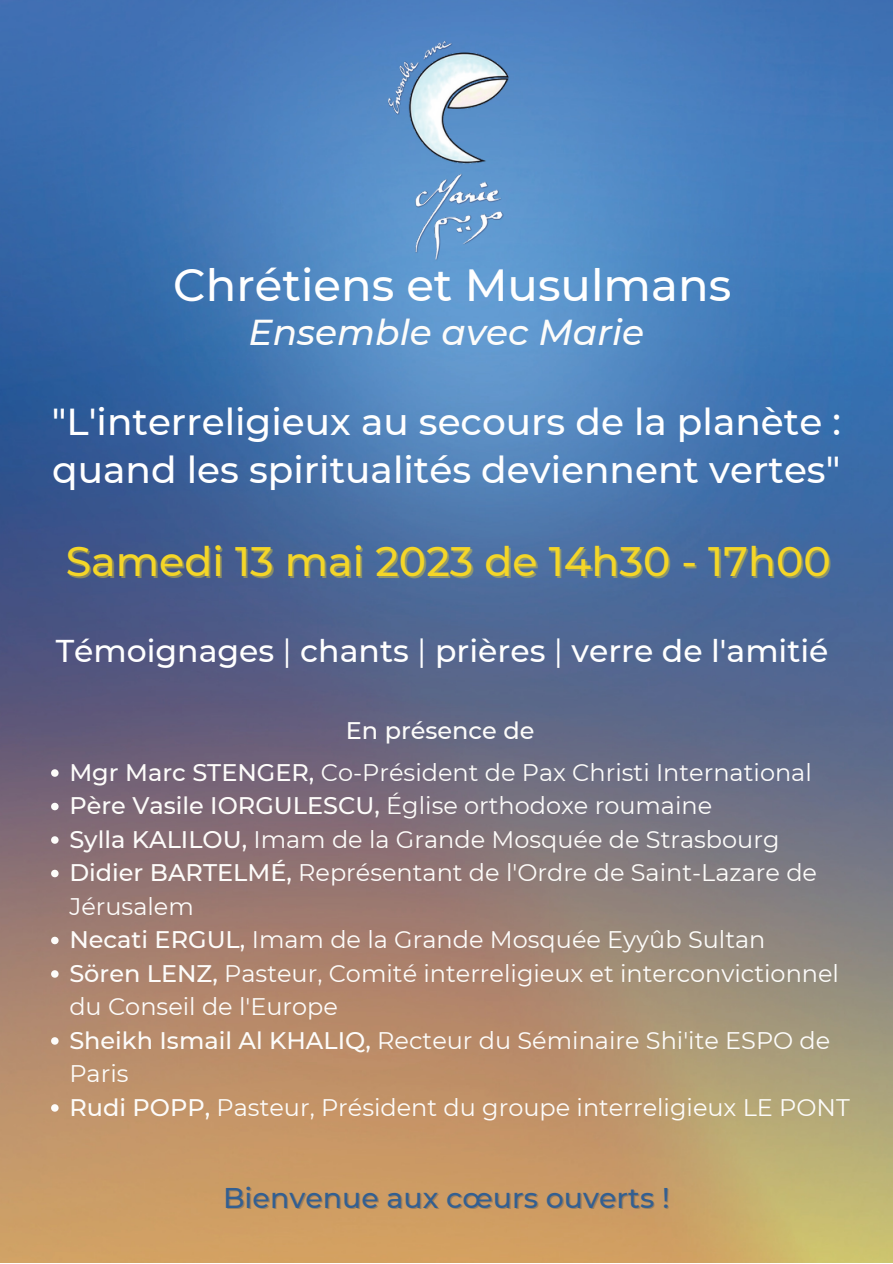
<style>
.page{position:relative;width:893px;height:1264px;background:#fff}
.page>*{position:absolute;margin:0;border:0;box-sizing:border-box;transform-origin:0 0}
.t1{font:500 45px "Montserrat";color:#fff}
.t2{font:500 41.1px "Montserrat";color:#f4d628}
.t3{font:500 37.5px/47.2px "Montserrat";color:#fff}
.t4{font:italic 500 36px "Montserrat";color:#fdfcfa}
.t5{font:500 31.5px "Montserrat";color:#fff}
.t6{font:500 28.5px "Montserrat";color:#335f91}
.t7{font:24px/33.5px "Montserrat";color:#fdfcfa}
.t8{font:500 24px "Montserrat";color:#fdfcfa}
.s1{font-weight:400}
.s2{font-weight:500}
</style>
<div class="page">
<img style="left:0;top:0;width:892px;height:1262px">
<img style="left:384px;top:37px;width:125px;height:226px">
<svg style="left:51px;top:769px;width:8px;height:7px"></svg>
<svg style="left:51px;top:802px;width:8px;height:8px"></svg>
<svg style="left:51px;top:836px;width:8px;height:7px"></svg>
<svg style="left:51px;top:869px;width:8px;height:8px"></svg>
<svg style="left:51px;top:936px;width:8px;height:8px"></svg>
<svg style="left:51px;top:970px;width:8px;height:7px"></svg>
<svg style="left:51px;top:1037px;width:8px;height:7px"></svg>
<svg style="left:51px;top:1104px;width:8px;height:7px"></svg>
<h1 class="t1" style="left:173px;top:257px;width:559px">Chrétiens et Musulmans</h1>
<h3 class="t4" style="left:248px;top:310px;width:397px">Ensemble avec Marie</h3>
<h3 class="t3" style="left:52px;top:398px;width:790px">"L'interreligieux au secours de la planète : quand les spiritualités deviennent vertes"</h3>
<h2 class="t2" style="left:66px;top:536px;width:766px">Samedi 13 mai 2023 de 14h30 - 17h00</h2>
<h3 class="t5" style="left:56px;top:631px;width:774px">Témoignages <span class="s1">|</span> chants <span class="s1">|</span> prières <span class="s1">|</span> verre de l'amitié</h3>
<p class="t8" style="left:346px;top:716px;width:190px">En présence de</p>
<p class="t7" style="left:69px;top:755px;width:781px"><span class="s2">Mgr Marc STENGER,</span> Co-Président de Pax Christi International <span class="s2">Père Vasile IORGULESCU,</span> Église orthodoxe roumaine<br><span class="s2">Sylla KALILOU,</span> Imam de la Grande Mosquée de Strasbourg <span class="s2">Didier BARTELMÉ,</span> Représentant de l'Ordre de Saint-Lazare de Jérusalem<br><span class="s2">Necati ERGUL,</span> Imam de la Grande Mosquée Eyyûb Sultan<br><span class="s2">Sören LENZ,</span> Pasteur, Comité interreligieux et interconvictionnel du Conseil de l'Europe<br><span class="s2">Sheikh Ismail Al KHALIQ,</span> Recteur du Séminaire Shi'ite ESPO de Paris<br><span class="s2">Rudi POPP,</span> Pasteur, Président du groupe interreligieux LE PONT</p>
<p class="t6" style="left:223px;top:1180px;width:448px">Bienvenue aux cœurs ouverts !</p>
</div>
